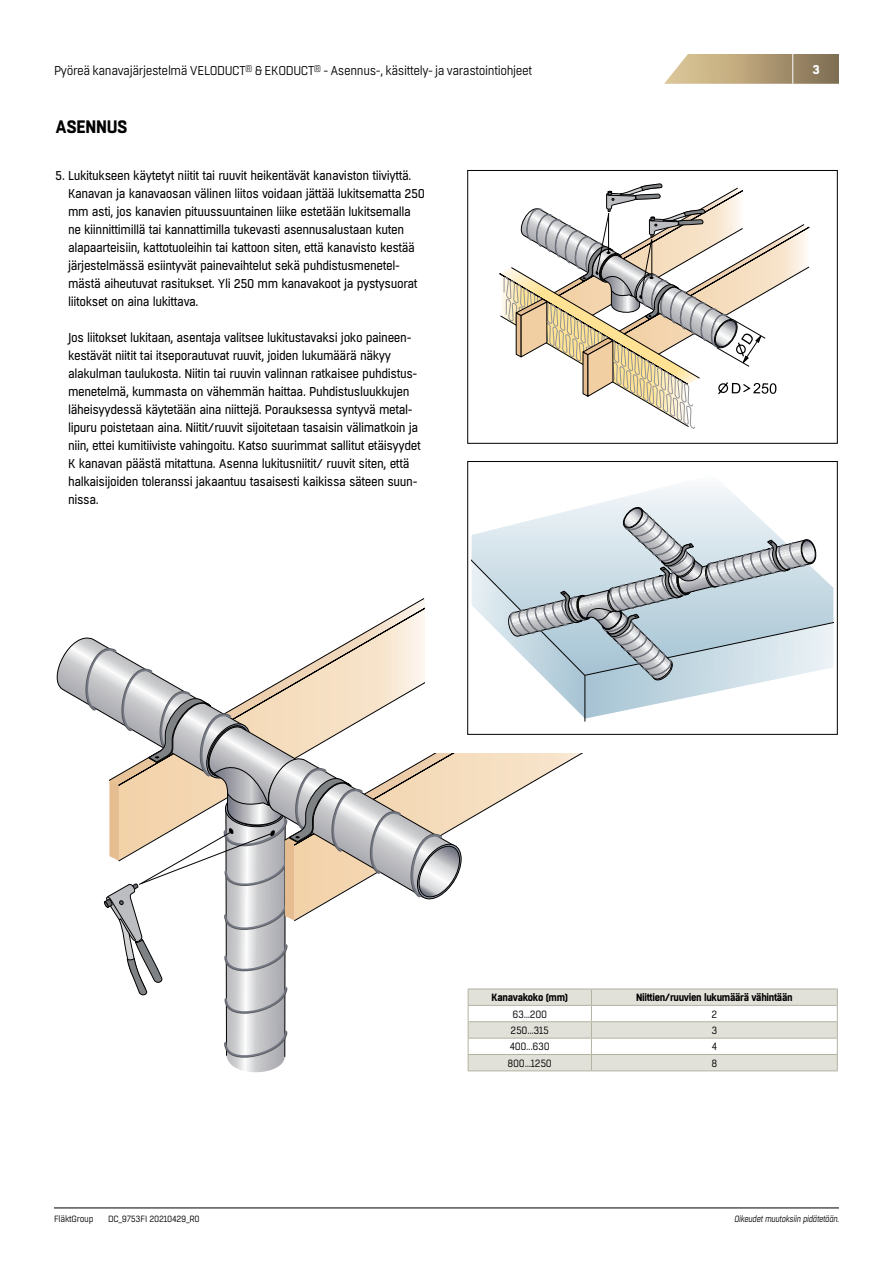
<style>
.page{position:relative;width:893px;height:1263px;background:#fff}
.page>*{position:absolute;margin:0;border:0;box-sizing:border-box;transform-origin:0 0}
.t1{font:700 18px "Boxed";letter-spacing:-.02em;color:#000;scale:.95 1}
.t2{font:12.75px/18px "Boxed";letter-spacing:-.03em;color:#000;scale:.95 1}
.t3{font:12.75px "Boxed";letter-spacing:-.03em;color:#000;scale:.95 1}
.t4{font:700 12.75px "Boxed";color:#fff}
.t5{font:700 10.5px "Boxed";letter-spacing:-.03em;color:#000;scale:.95 1}
.t6{font:10.5px "Boxed";letter-spacing:-.03em;color:#000;scale:.95 1}
.t7{font:9px "Boxed";letter-spacing:-.03em;color:#000;scale:.95 1}
.t8{font:italic 9px "Boxed";letter-spacing:-.03em;color:#000;scale:.95 1}
</style>
<div class="page">
<svg style="left:664px;top:54px;width:175px;height:30px;background:#b7a380"></svg>
<hr style="left:792px;top:54px;width:1px;height:30px;background:#fff">
<hr style="left:54px;top:1208px;width:785px;height:1px;background:#000">
<div style="left:467px;top:170px;width:371px;height:274px;border:1px solid #000"></div>
<svg style="left:499px;top:184px;width:311px;height:245px"></svg>
<svg style="left:56px;top:506px;width:782px;height:567px"></svg>
<div style="left:467px;top:461px;width:371px;height:274px;border:1px solid #000"></div>
<p class="t3" style="left:54px;top:63px;width:505px">Pyöreä kanavajärjestelmä VELODUCT<sup>®</sup> &amp; EKODUCT<sup>®</sup> - Asennus-, käsittely- ja varastointiohjeet</p>
<p class="t4" style="left:812px;top:61px;width:9px">3</p>
<h1 class="t1" style="left:55px;top:114px;width:78px">ASENNUS</h1>
<p class="t2" style="left:68px;top:167px;width:377px;text-indent:-13px">5. Lukitukseen käytetyt niitit tai ruuvit heikentävät kanaviston tiiviyttä.<br>Kanavan ja kanavaosan välinen liitos voidaan jättää lukitsematta 250 mm asti, jos kanavien pituussuuntainen liike estetään lukitsemalla ne kiinnittimillä tai kannattimilla tukevasti asennusalustaan kuten alapaarteisiin, kattotuoleihin tai kattoon siten, että kanavisto kestää järjestelmässä esiintyvät painevaihtelut sekä puhdistusmenetel&shy;mästä aiheutuvat rasitukset. Yli 250 mm kanavakoot ja pystysuorat liitokset on aina lukittava.</p>
<p class="t2" style="left:68px;top:329px;width:373px">Jos liitokset lukitaan, asentaja valitsee lukitustavaksi joko paineen&shy;kestävät niitit tai itseporautuvat ruuvit, joiden lukumäärä näkyy alakulman taulukosta. Niitin tai ruuvin valinnan ratkaisee puhdistus&shy;menetelmä, kummasta on vähemmän haittaa. Puhdistusluukkujen läheisyydessä käytetään aina niittejä. Porauksessa syntyvä metal&shy;lipuru poistetaan aina. Niitit/ruuvit sijoitetaan tasaisin välimatkoin ja niin, ettei kumitiiviste vahingoitu. Katso suurimmat sallitut etäisyydet K kanavan päästä mitattuna. Asenna lukitusniitit/ ruuvit siten, että halkaisijoiden toleranssi jakaantuu tasaisesti kaikissa säteen suun&shy;nissa.</p>
<p class="t5" style="left:491px;top:990px;width:82px">Kanavakoko (mm)</p>
<p class="t5" style="left:636px;top:990px;width:166px">Niittien/ruuvien lukumäärä vähintään</p>
<p class="t6" style="left:512px;top:1007px;width:38px">63...200</p>
<p class="t6" style="left:711px;top:1007px;width:8px">2</p>
<p class="t6" style="left:510px;top:1024px;width:42px">250...315</p>
<p class="t6" style="left:711px;top:1024px;width:8px">3</p>
<p class="t6" style="left:510px;top:1040px;width:44px">400...630</p>
<p class="t6" style="left:712px;top:1040px;width:7px">4</p>
<p class="t6" style="left:508px;top:1056px;width:48px">800...1250</p>
<p class="t6" style="left:711px;top:1056px;width:8px">8</p>
<p class="t7" style="left:54px;top:1213px;width:43px">FläktGroup</p>
<p class="t7" style="left:108px;top:1213px;width:98px">DC_9753FI 20210429_R0</p>
<p class="t8" style="left:734px;top:1213px;width:112px">Oikeudet muutoksiin pidätetään.</p>
</div>
